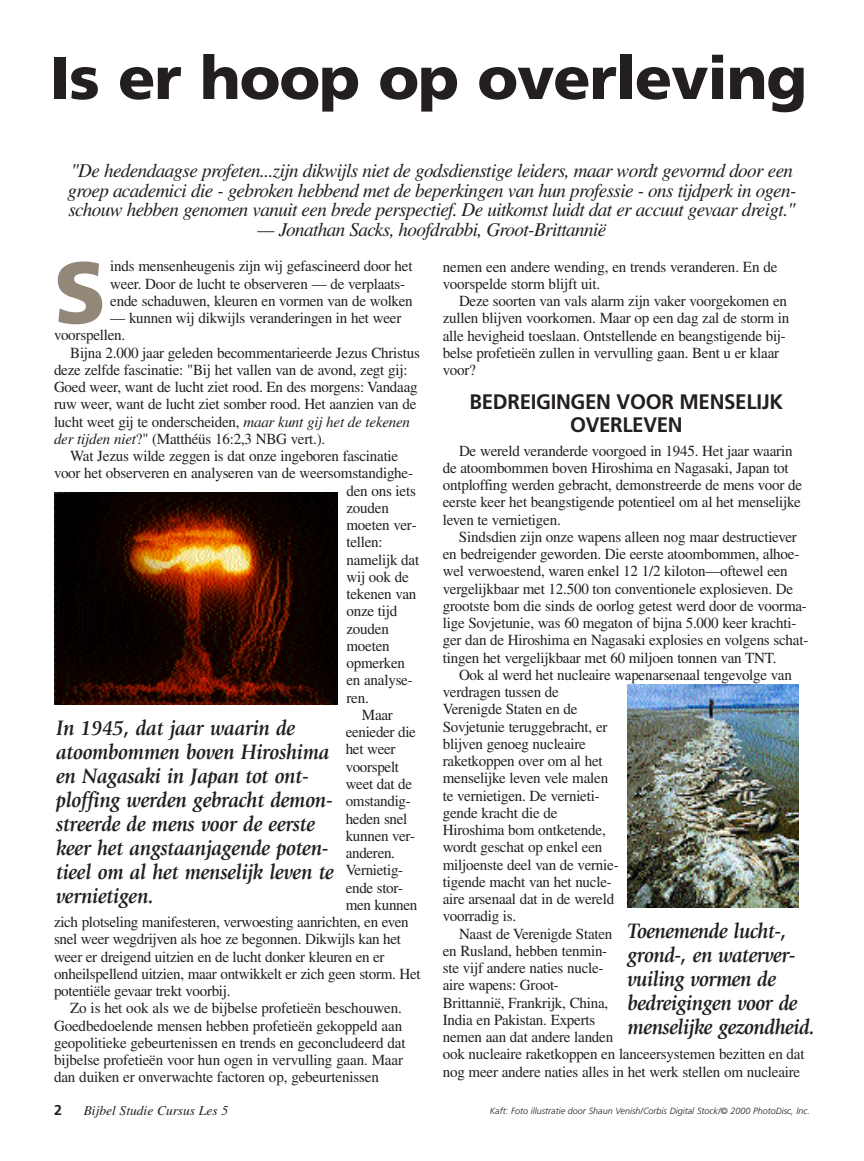
<style>
.page{position:relative;width:864px;height:1161px;background:#fff}
.page>*{position:absolute;margin:0;border:0;box-sizing:border-box;transform-origin:0 0}
.t1{font:900 87px "Frutiger";color:#938779}
.t2{font:900 60px "Frutiger";letter-spacing:-.02em;color:#231f20}
.t3{font:italic 700 21.75px/24px "Giovanni";letter-spacing:-.01em;color:#231f20;scale:.94 1}
.t4{font:700 21px/22.5px "Frutiger";letter-spacing:-.015em;color:#231f20;text-align:center}
.t5{font:italic 19.5px/19.5px "Times";letter-spacing:-.03em;color:#231f20}
.t6{font:15.3px/17.2px "Times";letter-spacing:-.015em;color:#231f20}
.t7{font:700 14.25px "Frutiger";color:#231f20}
.t8{font:italic 13.5px "Times";color:#231f20}
.t9{font:italic 300 9px "Frutiger";color:#231f20}
.s1{font-style:italic}
</style>
<div class="page">
<img style="left:54px;top:493px;width:284px;height:211px">
<img style="left:628px;top:685px;width:171px;height:223px">
<h2 class="t2" style="left:50px;top:54px;width:759px">Is er hoop op overleving</h2>
<p class="t5" style="left:67px;top:163px;width:731px">"De hedendaagse profeten...zijn dikwijls niet de godsdienstige leiders, maar wordt gevormd door een groep academici die - gebroken hebbend met de beperkingen van hun professie - ons tijdperk in ogen&shy;schouw hebben genomen vanuit een brede perspectief. De uitkomst luidt dat er accuut gevaar dreigt."</p>
<p class="t5" style="left:258px;top:221px;width:350px">— Jonathan Sacks, hoofdrabbi, Groot-Brittannië</p>
<h1 class="t1" style="left:54px;top:258px;width:54px">S</h1>
<p class="t6" style="left:110px;top:259px;width:304px">inds mensenheugenis zijn wij gefascineerd door het weer. Door de lucht te observeren — de verplaats&shy;ende schaduwen, kleuren en vormen van de wolken</p>
<p class="t6" style="left:54px;top:311px;width:349px;text-indent:56px">— kunnen wij dikwijls veranderingen in het weer voorspellen.</p>
<p class="t6" style="left:54px;top:346px;width:368px;text-indent:16px">Bijna 2.000 jaar geleden becommentarieerde Jezus Christus deze zelfde fascinatie: "Bij het vallen van de avond, zegt gij:<br>Goed weer, want de lucht ziet rood. En des morgens: Vandaag ruw weer, want de lucht ziet somber rood. Het aanzien van de lucht weet gij te onderscheiden, <span class="s1">maar kunt gij het de tekenen der tijden niet</span>?" (Matthéüs 16:2,3 NBG vert.).</p>
<p class="t6" style="left:70px;top:449px;width:330px">Wat Jezus wilde zeggen is dat onze ingeboren fascinatie</p>
<p class="t6" style="left:54px;top:466px;width:361px">voor het observeren en analyseren van de weersomstandighe-</p>
<p class="t6" style="left:347px;top:484px;width:71px">den ons iets</p>
<p class="t6" style="left:347px;top:501px;width:44px">zouden</p>
<p class="t6" style="left:347px;top:518px;width:72px">moeten ver-</p>
<p class="t6" style="left:347px;top:535px;width:38px">tellen:</p>
<p class="t6" style="left:347px;top:553px;width:74px">namelijk dat</p>
<p class="t6" style="left:347px;top:570px;width:64px">wij ook de</p>
<p class="t6" style="left:347px;top:587px;width:71px">tekenen van</p>
<p class="t6" style="left:347px;top:604px;width:52px">onze tijd</p>
<p class="t6" style="left:347px;top:622px;width:44px">zouden</p>
<p class="t6" style="left:347px;top:639px;width:45px">moeten</p>
<p class="t6" style="left:347px;top:656px;width:60px">opmerken</p>
<p class="t6" style="left:347px;top:673px;width:68px">en analyse-</p>
<p class="t6" style="left:347px;top:691px;width:24px">ren.</p>
<p class="t6" style="left:362px;top:708px;width:32px">Maar</p>
<p class="t6" style="left:346px;top:725px;width:72px">eenieder die</p>
<p class="t6" style="left:346px;top:742px;width:51px">het weer</p>
<p class="t6" style="left:346px;top:760px;width:55px">voorspelt</p>
<p class="t6" style="left:346px;top:777px;width:68px">weet dat de</p>
<p class="t6" style="left:346px;top:794px;width:67px">omstandig-</p>
<p class="t6" style="left:346px;top:811px;width:63px">heden snel</p>
<p class="t6" style="left:346px;top:829px;width:71px">kunnen ver-</p>
<p class="t6" style="left:346px;top:846px;width:51px">anderen.</p>
<p class="t6" style="left:346px;top:863px;width:59px">Vernietig-</p>
<p class="t6" style="left:346px;top:880px;width:59px">ende stor-</p>
<p class="t6" style="left:346px;top:898px;width:73px">men kunnen</p>
<p class="t6" style="left:54px;top:915px;width:356px">zich plotseling manifesteren, verwoesting aanrichten, en even</p>
<p class="t6" style="left:54px;top:932px;width:349px">snel weer wegdrijven als hoe ze begonnen. Dikwijls kan het</p>
<p class="t6" style="left:54px;top:949px;width:332px">weer er dreigend uitzien en de lucht donker kleuren en er</p>
<p class="t6" style="left:54px;top:967px;width:368px">onheilspellend uitzien, maar ontwikkelt er zich geen storm. Het</p>
<p class="t6" style="left:54px;top:984px;width:178px">potentiële gevaar trekt voorbij.</p>
<p class="t6" style="left:70px;top:1001px;width:333px">Zo is het ook als we de bijbelse profetieën beschouwen.</p>
<p class="t6" style="left:54px;top:1018px;width:350px">Goedbedoelende mensen hebben profetieën gekoppeld aan</p>
<p class="t6" style="left:54px;top:1036px;width:353px">geopolitieke gebeurtenissen en trends en geconcludeerd dat</p>
<p class="t6" style="left:54px;top:1053px;width:351px">bijbelse profetieën voor hun ogen in vervulling gaan. Maar</p>
<p class="t6" style="left:54px;top:1070px;width:326px">dan duiken er onverwachte factoren op, gebeurtenissen</p>
<p class="t6" style="left:443px;top:259px;width:336px">nemen een andere wending, en trends veranderen. En de voorspelde storm blijft uit.</p>
<p class="t6" style="left:443px;top:294px;width:348px;text-indent:16px">Deze soorten van vals alarm zijn vaker voorgekomen en zullen blijven voorkomen. Maar op een dag zal de storm in alle hevigheid toeslaan. Ontstellende en beangstigende bij&shy;belse profetieën zullen in vervulling gaan. Bent u er klaar voor?</p>
<h3 class="t4" style="left:470px;top:392px;width:315px">BEDREIGINGEN VOOR MENSELIJK<br>OVERLEVEN</h3>
<p class="t6" style="left:443px;top:443px;width:361px;text-indent:16px">De wereld veranderde voorgoed in 1945. Het jaar waarin de atoombommen boven Hiroshima en Nagasaki, Japan tot ontploffing werden gebracht, demonstreerde de mens voor de eerste keer het beangstigende potentieel om al het menselijke leven te vernietigen.</p>
<p class="t6" style="left:443px;top:530px;width:367px;text-indent:16px">Sindsdien zijn onze wapens alleen nog maar destructiever en bedreigender geworden. Die eerste atoombommen, alhoe&shy;wel verwoestend, waren enkel 12 1/2 kiloton—oftewel een vergelijkbaar met 12.500 ton conventionele explosieven. De grootste bom die sinds de oorlog getest werd door de voorma&shy;lige Sovjetunie, was 60 megaton of bijna 5.000 keer krachti&shy;ger dan de Hiroshima en Nagasaki explosies en volgens schat&shy;tingen het vergelijkbaar met 60 miljoen tonnen van TNT.</p>
<p class="t6" style="left:459px;top:668px;width:334px">Ook al werd het nucleaire wapenarsenaal tengevolge van</p>
<p class="t6" style="left:443px;top:685px;width:118px">verdragen tussen de</p>
<p class="t6" style="left:443px;top:702px;width:136px">Verenigde Staten en de</p>
<p class="t6" style="left:443px;top:719px;width:166px">Sovjetunie teruggebracht, er</p>
<p class="t6" style="left:443px;top:737px;width:145px">blijven genoeg nucleaire</p>
<p class="t6" style="left:443px;top:754px;width:161px">raketkoppen over om al het</p>
<p class="t6" style="left:443px;top:771px;width:167px">menselijke leven vele malen</p>
<p class="t6" style="left:443px;top:788px;width:158px">te vernietigen. De vernieti-</p>
<p class="t6" style="left:443px;top:806px;width:116px">gende kracht die de</p>
<p class="t6" style="left:443px;top:823px;width:164px">Hiroshima bom ontketende,</p>
<p class="t6" style="left:443px;top:840px;width:161px">wordt geschat op enkel een</p>
<p class="t6" style="left:443px;top:857px;width:177px">miljoenste deel van de vernie-</p>
<p class="t6" style="left:443px;top:875px;width:171px">tigende macht van het nucle-</p>
<p class="t6" style="left:443px;top:892px;width:173px">aire arsenaal dat in de wereld</p>
<p class="t6" style="left:443px;top:909px;width:75px">voorradig is.</p>
<p class="t6" style="left:459px;top:926px;width:155px">Naast de Verenigde Staten</p>
<p class="t6" style="left:443px;top:944px;width:166px">en Rusland, hebben tenmin-</p>
<p class="t6" style="left:443px;top:961px;width:162px">ste vijf andere naties nucle-</p>
<p class="t6" style="left:443px;top:978px;width:118px">aire wapens: Groot-</p>
<p class="t6" style="left:443px;top:995px;width:167px">Brittannië, Frankrijk, China,</p>
<p class="t6" style="left:443px;top:1013px;width:154px">India en Pakistan. Experts</p>
<p class="t6" style="left:443px;top:1030px;width:172px">nemen aan dat andere landen</p>
<p class="t6" style="left:443px;top:1047px;width:363px">ook nucleaire raketkoppen en lanceersystemen bezitten en dat</p>
<p class="t6" style="left:443px;top:1064px;width:359px">nog meer andere naties alles in het werk stellen om nucleaire</p>
<h3 class="t3" style="left:56px;top:717px;width:297px">In 1945, dat jaar waarin de atoombommen boven Hiroshima en Nagasaki in Japan tot ont&shy;ploffing werden gebracht demon&shy;streerde de mens voor de eerste keer het angstaanjagende poten&shy;tieel om al het menselijk leven te vernietigen.</h3>
<h3 class="t3" style="left:628px;top:920px;width:201px">Toenemende lucht-, grond-, en waterver&shy;vuiling vormen de bedreigingen voor de menselijke gezondheid.</h3>
<p class="t7" style="left:54px;top:1104px;width:9px">2</p>
<p class="t8" style="left:84px;top:1106px;width:146px">Bijbel Studie Cursus Les 5</p>
<p class="t9" style="left:490px;top:1107px;width:322px">Kaft: Foto illustratie door Shaun Venish/Corbis Digital Stock/© 2000 PhotoDisc, Inc.</p>
</div>
